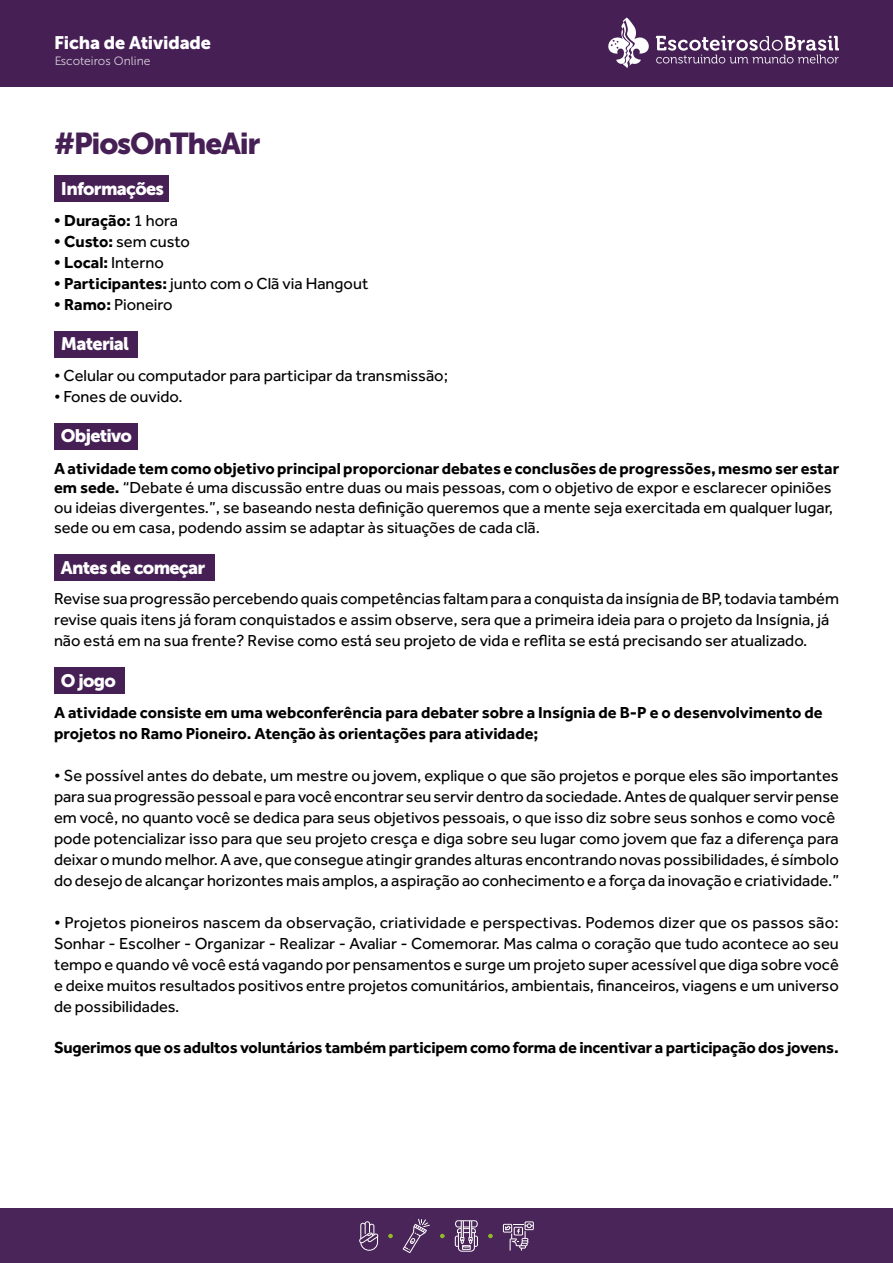
<style>
.page{position:relative;width:893px;height:1263px;background:#fff}
.page>*{position:absolute;margin:0;border:0;box-sizing:border-box;transform-origin:0 0}
.t1{font:30px "Museo Sans 900";letter-spacing:-.04em;color:#462055}
.t2{font:18px "Museo Sans 900";letter-spacing:-.04em;color:#fff}
.t3{font:18px "Museo Sans 900";letter-spacing:-.01em;color:#fff}
.t4{font:16.5px/21px "Effra";color:#000}
.t5{font:700 16.5px/21px "Effra";color:#000}
.t6{font:12px "Museo Sans 300";color:#fff}
.s1{font-weight:400}
.s2{font-weight:700}
</style>
<div class="page">
<div style="left:0;top:0;width:893px;height:87px;background:#462055"></div>
<div style="left:0;top:1209px;width:893px;height:54px;background:#462055"></div>
<svg style="left:608px;top:18px;width:41px;height:50px"></svg>
<svg style="left:656px;top:36px;width:183px;height:28px"></svg>
<svg style="left:403px;top:1219px;width:27px;height:34px"></svg>
<svg style="left:359px;top:1221px;width:19px;height:30px"></svg>
<svg style="left:455px;top:1220px;width:23px;height:32px"></svg>
<svg style="left:503px;top:1221px;width:31px;height:29px"></svg>
<svg style="left:388px;top:1234px;width:5px;height:4px"></svg>
<svg style="left:440px;top:1234px;width:5px;height:4px"></svg>
<svg style="left:488px;top:1234px;width:5px;height:4px"></svg>
<div style="left:54px;top:176px;width:114px;height:26px;background:#462055"></div>
<div style="left:54px;top:331px;width:84px;height:26px;background:#462055"></div>
<div style="left:54px;top:554px;width:160px;height:26px;background:#462055"></div>
<div style="left:54px;top:668px;width:71px;height:26px;background:#462055"></div>
<div style="left:54px;top:423px;width:83px;height:27px;background:#462055"></div>
<p class="t3" style="left:54px;top:33px;width:158px">Ficha de Atividade</p>
<p class="t6" style="left:54px;top:54px;width:98px">Escoteiros Online</p>
<h1 class="t1" style="left:54px;top:127px;width:208px">#PiosOnTheAir</h1>
<p class="t2" style="left:61px;top:178px;width:105px">Informações</p>
<p class="t5" style="left:54px;top:209px;width:125px">• Duração: <span class="s1">1 hora</span></p>
<p class="t4" style="left:54px;top:230px;width:137px"><span class="s2">• Custo:</span> sem custo</p>
<p class="t5" style="left:54px;top:251px;width:111px">• Local: <span class="s1">Interno</span></p>
<p class="t4" style="left:54px;top:273px;width:316px"><span class="s2">• Participantes:</span> junto com o Clã via Hangout</p>
<p class="t4" style="left:54px;top:294px;width:120px"><span class="s2">• Ramo:</span> Pioneiro</p>
<p class="t2" style="left:61px;top:334px;width:69px">Material</p>
<p class="t4" style="left:54px;top:365px;width:395px">• Celular ou computador para participar da transmissão;</p>
<p class="t4" style="left:54px;top:386px;width:130px">• Fones de ouvido.</p>
<p class="t2" style="left:61px;top:426px;width:73px">Objetivo</p>
<p class="t4" style="left:54px;top:458px;width:787px;line-height:19.8px"><span class="s2">A atividade tem como objetivo principal proporcionar debates e conclusões de progressões, mesmo ser estar em sede.</span> “Debate é uma discussão entre duas ou mais pessoas, com o objetivo de expor e esclarecer opiniões ou ideias divergentes.”, se baseando nesta definição queremos que a mente seja exercitada em qualquer lugar, sede ou em casa, podendo assim se adaptar às situações de cada clã.</p>
<p class="t2" style="left:61px;top:557px;width:146px">Antes de começar</p>
<p class="t4" style="left:54px;top:588px;width:786px">Revise sua progressão percebendo quais competências faltam para a conquista da insígnia de BP, todavia também revise quais itens já foram conquistados e assim observe, sera que a primeira ideia para o projeto da Insígnia, já não está em na sua frente? Revise como está seu projeto de vida e reflita se está precisando ser atualizado.</p>
<p class="t2" style="left:61px;top:670px;width:56px">O jogo</p>
<p class="t5" style="left:54px;top:701px;width:770px">A atividade consiste em uma webconferência para debater sobre a Insígnia de B-P e o desenvolvimento de projetos no Ramo Pioneiro. Atenção às orientações para atividade;</p>
<p class="t4" style="left:54px;top:764px;width:787px">• Se possível antes do debate, um mestre ou jovem, explique o que são projetos e porque eles são importantes para sua progressão pessoal e para você encontrar seu servir dentro da sociedade. Antes de qualquer servir pense em você, no quanto você se dedica para seus objetivos pessoais, o que isso diz sobre seus sonhos e como você pode potencializar isso para que seu projeto cresça e diga sobre seu lugar como jovem que faz a diferença para deixar o mundo melhor. A ave, que consegue atingir grandes alturas encontrando novas possibilidades, é símbolo do desejo de alcançar horizontes mais amplos, a aspiração ao conhecimento e a força da inovação e criatividade.”</p>
<p class="t4" style="left:54px;top:911px;width:786px;text-align:justify">• Projetos pioneiros nascem da observação, criatividade e perspectivas. Podemos dizer que os passos são:<br>Sonhar - Escolher - Organizar - Realizar - Avaliar - Comemorar. Mas calma o coração que tudo acontece ao seu tempo e quando vê você está vagando por pensamentos e surge um projeto super acessível que diga sobre você e deixe muitos resultados positivos entre projetos comunitários, ambientais, financeiros, viagens e um universo de possibilidades.</p>
<p class="t5" style="left:54px;top:1036px;width:786px">Sugerimos que os adultos voluntários também participem como forma de incentivar a participação dos jovens.</p>
</div>
